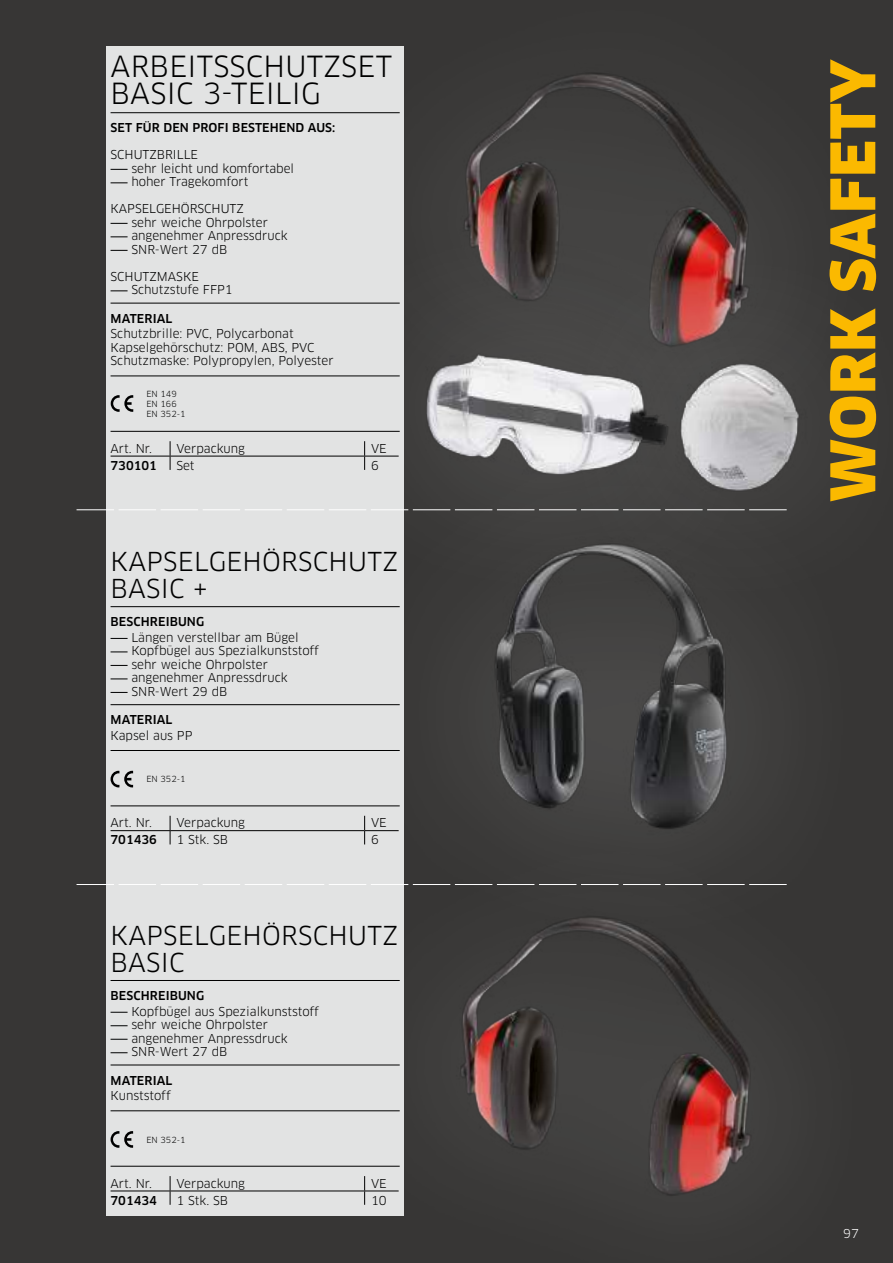
<style>
.page{position:relative;width:893px;height:1263px;background:#373635}
.page>*{position:absolute;margin:0;border:0;box-sizing:border-box;transform-origin:0 0}
.t1{font:900 60px "Clan OT";letter-spacing:.01em;color:#fbb900}
.t2{font:28.5px/27px "Clan OT";letter-spacing:.01em;color:#000}
.t3{font:25.5px/27px "Clan OT";letter-spacing:.01em;color:#000}
.t4{font:12px/13.5px "Clan OT";color:#000}
.t5{font:500 12px "Clan OT";letter-spacing:.01em;color:#000}
.t6{font:12px "Clan OT";color:#fff}
.t7{font:8.25px/9.9px "Clan OT";color:#000}
</style>
<div class="page">
<img style="left:466px;top:73px;width:274px;height:132px">
<img style="left:461px;top:976px;width:293px;height:217px">
<div style="left:106px;top:510px;width:298px;height:375px;background:#e2e3e3"></div>
<hr style="left:111px;top:606px;width:289px;height:1px;background:#000">
<hr style="left:111px;top:704px;width:289px;height:1px;background:#000">
<hr style="left:111px;top:750px;width:289px;height:1px;background:#000">
<hr style="left:111px;top:805px;width:289px;height:1px;background:#000">
<svg style="left:111px;top:638px;width:17px;height:1px"></svg>
<svg style="left:111px;top:651px;width:17px;height:1px"></svg>
<svg style="left:111px;top:665px;width:17px;height:1px"></svg>
<svg style="left:111px;top:678px;width:17px;height:1px"></svg>
<svg style="left:111px;top:692px;width:17px;height:1px"></svg>
<hr style="left:111px;top:830px;width:59px;height:1px;background:#000">
<hr style="left:170px;top:830px;width:195px;height:1px;background:#000">
<svg style="left:170px;top:816px;width:1px;height:28px"></svg>
<svg style="left:111px;top:771px;width:22px;height:16px"></svg>
<div style="left:106px;top:884px;width:298px;height:332px;background:#e2e3e3"></div>
<hr style="left:111px;top:980px;width:289px;height:1px;background:#000">
<hr style="left:111px;top:1064px;width:289px;height:1px;background:#000">
<hr style="left:111px;top:1110px;width:289px;height:1px;background:#000">
<hr style="left:111px;top:1166px;width:289px;height:1px;background:#000">
<svg style="left:111px;top:1012px;width:17px;height:1px"></svg>
<svg style="left:111px;top:1025px;width:17px;height:1px"></svg>
<svg style="left:111px;top:1039px;width:17px;height:1px"></svg>
<svg style="left:111px;top:1052px;width:17px;height:1px"></svg>
<hr style="left:111px;top:1190px;width:59px;height:1px;background:#000">
<hr style="left:170px;top:1190px;width:195px;height:1px;background:#000">
<svg style="left:170px;top:1176px;width:1px;height:29px"></svg>
<hr style="left:365px;top:1190px;width:34px;height:1px;background:#000">
<svg style="left:364px;top:1176px;width:1px;height:29px"></svg>
<svg style="left:111px;top:1131px;width:22px;height:17px"></svg>
<div style="left:277px;top:205px;width:530px;height:420px;background:#fff;opacity:.25"></div>
<img style="left:414px;top:343px;width:117px;height:50px">
<div style="left:531px;top:216px;width:362px;height:423px;background:#fff;opacity:.25"></div>
<img style="left:675px;top:360px;width:133px;height:33px">
<div style="left:106px;top:46px;width:298px;height:464px;background:#e2e3e3"></div>
<hr style="left:111px;top:112px;width:289px;height:1px;background:#000">
<hr style="left:111px;top:303px;width:289px;height:1px;background:#000">
<hr style="left:111px;top:376px;width:289px;height:1px;background:#000">
<hr style="left:111px;top:431px;width:289px;height:1px;background:#000">
<svg style="left:111px;top:169px;width:17px;height:1px"></svg>
<svg style="left:111px;top:182px;width:17px;height:1px"></svg>
<svg style="left:111px;top:223px;width:17px;height:1px"></svg>
<svg style="left:111px;top:236px;width:17px;height:1px"></svg>
<svg style="left:111px;top:250px;width:17px;height:1px"></svg>
<svg style="left:111px;top:290px;width:17px;height:1px"></svg>
<hr style="left:111px;top:456px;width:59px;height:1px;background:#000">
<hr style="left:170px;top:456px;width:195px;height:1px;background:#000">
<svg style="left:170px;top:441px;width:1px;height:29px"></svg>
<svg style="left:111px;top:395px;width:22px;height:17px"></svg>
<svg style="left:77px;top:509px;width:221px;height:1px"></svg>
<svg style="left:77px;top:884px;width:264px;height:1px"></svg>
<div style="left:341px;top:393px;width:540px;height:583px;background:#fff;opacity:.25"></div>
<img style="left:298px;top:440px;width:595px;height:443px">
<h2 class="t2" style="left:111px;top:53px;width:283px">ARBEITSSCHUTZSET<br>BASIC 3-TEILIG</h2>
<p class="t5" style="left:111px;top:121px;width:226px">SET FÜR DEN PROFI BESTEHEND AUS:</p>
<p class="t4" style="left:131px;top:148px;width:164px;text-indent:-21px">SCHUTZBRILLE<br>sehr leicht und komfortabel hoher Tragekomfort</p>
<p class="t4" style="left:131px;top:202px;width:158px;text-indent:-21px">KAPSELGEHÖRSCHUTZ<br>sehr weiche Ohrpolster angenehmer Anpressdruck<br>SNR-Wert 27 dB</p>
<p class="t4" style="left:131px;top:270px;width:103px;text-indent:-21px">SCHUTZMASKE<br>Schutzstufe FFP1</p>
<p class="t5" style="left:111px;top:311px;width:63px">MATERIAL</p>
<p class="t4" style="left:111px;top:327px;width:225px">Schutzbrille: PVC, Polycarbonat<br>Kapselgehörschutz: POM, ABS, PVC<br>Schutzmaske: Polypropylen, Polyester</p>
<p class="t7" style="left:146px;top:389px;width:41px">EN 149<br>EN 166<br>EN 352-1</p>
<p class="t4" style="left:111px;top:442px;width:43px">Art. Nr.</p>
<p class="t4" style="left:176px;top:442px;width:70px">Verpackung</p>
<p class="t4" style="left:371px;top:442px;width:17px">VE</p>
<p class="t5" style="left:111px;top:458px;width:48px">730101</p>
<p class="t4" style="left:176px;top:459px;width:20px">Set</p>
<p class="t4" style="left:371px;top:459px;width:9px">6</p>
<h3 class="t3" style="left:111px;top:548px;width:289px">KAPSELGEHÖRSCHUTZ<br>BASIC +</h3>
<p class="t5" style="left:111px;top:615px;width:95px">BESCHREIBUNG</p>
<p class="t4" style="left:131px;top:631px;width:189px">Längen verstellbar am Bügel<br>Kopfbügel aus Spezialkunststoff sehr weiche Ohrpolster angenehmer Anpressdruck<br>SNR-Wert 29 dB</p>
<p class="t5" style="left:111px;top:713px;width:63px">MATERIAL</p>
<p class="t4" style="left:111px;top:729px;width:83px">Kapsel aus PP</p>
<p class="t7" style="left:146px;top:774px;width:41px">EN 352-1</p>
<p class="t4" style="left:111px;top:816px;width:43px">Art. Nr.</p>
<p class="t4" style="left:176px;top:816px;width:70px">Verpackung</p>
<p class="t4" style="left:371px;top:816px;width:17px">VE</p>
<p class="t5" style="left:111px;top:833px;width:48px">701436</p>
<p class="t4" style="left:176px;top:833px;width:53px">1 Stk. SB</p>
<p class="t4" style="left:371px;top:833px;width:9px">6</p>
<h3 class="t3" style="left:111px;top:922px;width:289px">KAPSELGEHÖRSCHUTZ<br>BASIC</h3>
<p class="t5" style="left:111px;top:988px;width:95px">BESCHREIBUNG</p>
<p class="t4" style="left:131px;top:1004px;width:189px">Kopfbügel aus Spezialkunststoff sehr weiche Ohrpolster angenehmer Anpressdruck<br>SNR-Wert 27 dB</p>
<p class="t5" style="left:111px;top:1073px;width:63px">MATERIAL</p>
<p class="t4" style="left:111px;top:1089px;width:62px">Kunststoff</p>
<p class="t7" style="left:146px;top:1135px;width:41px">EN 352-1</p>
<p class="t4" style="left:111px;top:1176px;width:43px">Art. Nr.</p>
<p class="t4" style="left:176px;top:1176px;width:70px">Verpackung</p>
<p class="t4" style="left:371px;top:1176px;width:17px">VE</p>
<p class="t5" style="left:111px;top:1193px;width:48px">701434</p>
<p class="t4" style="left:176px;top:1193px;width:53px">1 Stk. SB</p>
<p class="t4" style="left:371px;top:1193px;width:17px">10</p>
<h1 class="t1" style="left:817px;top:502px;width:444px;rotate:-90deg">WORK SAFETY</h1>
<p class="t6" style="left:843px;top:1227px;width:17px">97</p>
</div>
